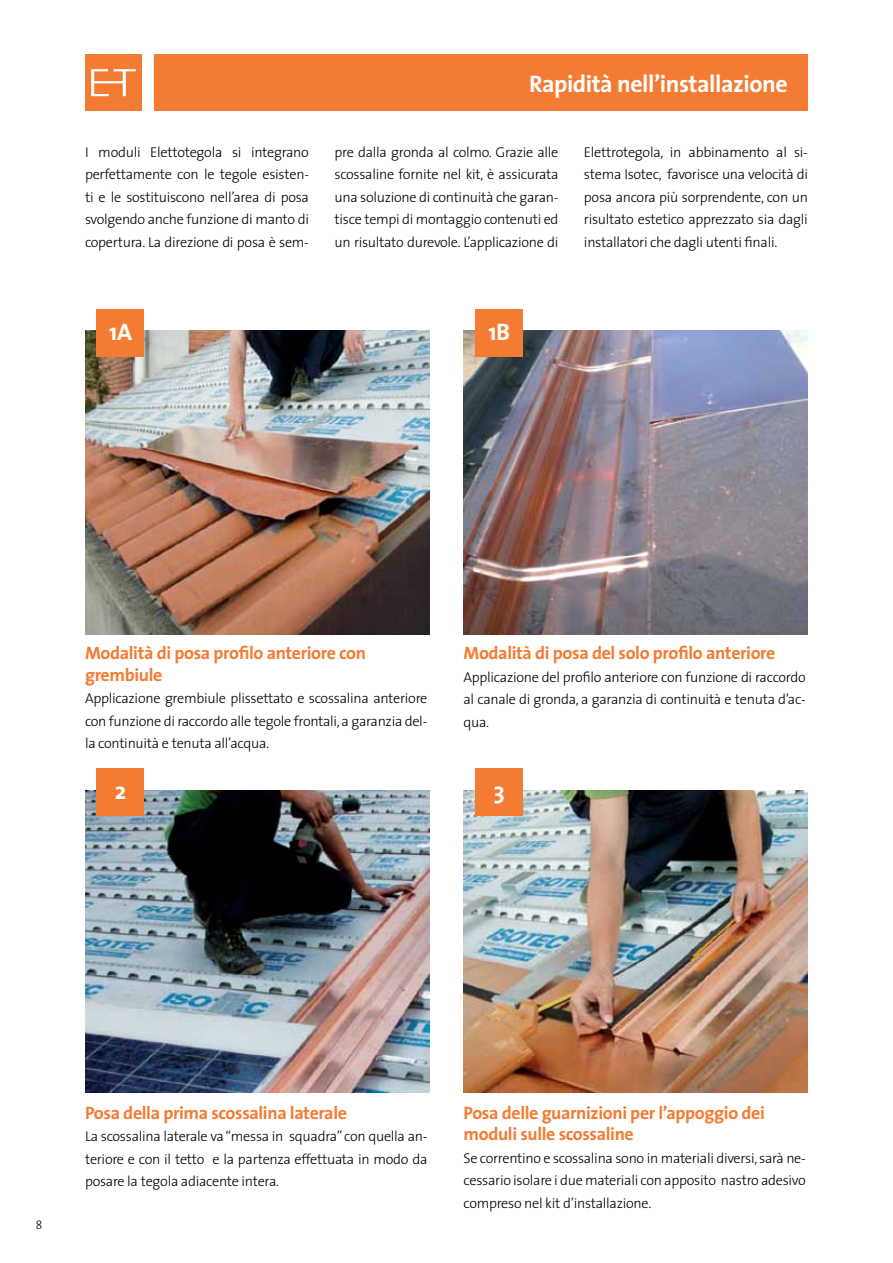
<style>
.page{position:relative;width:893px;height:1263px;background:#fff}
.page>*{position:absolute;margin:0;border:0;box-sizing:border-box;transform-origin:0 0}
.t1{font:700 24px "The Sans";letter-spacing:-.02em;color:#fff}
.t2{font:700 18px/21.6px "The Sans";letter-spacing:-.02em;color:#f47b32}
.t3{font:300 14.25px/22.5px "The Sans";letter-spacing:-.02em;color:#000;text-align:justify}
.t4{font:300 12px "The Sans";color:#000}
</style>
<div class="page">
<div style="left:154px;top:54px;width:654px;height:57px;background:#f47b32"></div>
<img style="left:85px;top:331px;width:344px;height:304px">
<div style="left:96px;top:309px;width:48px;height:48px;background:#f47b32"></div>
<img style="left:464px;top:331px;width:344px;height:304px">
<div style="left:475px;top:309px;width:47px;height:48px;background:#f47b32"></div>
<img style="left:85px;top:790px;width:344px;height:303px">
<div style="left:96px;top:768px;width:48px;height:48px;background:#f47b32"></div>
<img style="left:464px;top:790px;width:344px;height:303px">
<div style="left:475px;top:768px;width:47px;height:48px;background:#f47b32"></div>
<div style="left:85px;top:54px;width:57px;height:57px;background:#f47b32"></div>
<svg style="left:91px;top:69px;width:45px;height:27px"></svg>
<h1 class="t1" style="left:529px;top:64px;width:260px">Rapidità nell’installazione</h1>
<p class="t3" style="left:85px;top:140px;width:225px">I moduli Elettotegola si integrano perfettamente con le tegole esisten&shy;ti e le sostituiscono nell’area di posa svolgendo anche funzione di manto di copertura. La direzione di posa è sem-</p>
<p class="t3" style="left:334px;top:140px;width:225px">pre dalla gronda al colmo. Grazie alle scossaline fornite nel kit, è assicurata una soluzione di continuità che garan&shy;tisce tempi di montaggio contenuti ed un risultato durevole. L’applicazione di</p>
<p class="t3" style="left:584px;top:140px;width:225px">Elettrotegola, in abbinamento al si&shy;stema Isotec, favorisce una velocità di posa ancora più sorprendente, con un risultato estetico apprezzato sia dagli installatori che dagli utenti finali.</p>
<h1 class="t1" style="left:109px;top:311px;width:24px">1A</h1>
<h1 class="t1" style="left:488px;top:311px;width:23px">1B</h1>
<p class="t2" style="left:85px;top:642px;width:283px">Modalità di posa profilo anteriore con grembiule</p>
<p class="t3" style="left:85px;top:687px;width:344px">Applicazione grembiule plissettato e scossalina anteriore con funzione di raccordo alle tegole frontali, a garanzia del&shy;la continuità e tenuta all’acqua.</p>
<p class="t2" style="left:463px;top:642px;width:313px">Modalità di posa del solo profilo anteriore</p>
<p class="t3" style="left:463px;top:665px;width:344px">Applicazione del profilo anteriore con funzione di raccordo al canale di gronda, a garanzia di continuità e tenuta d’ac&shy;qua.</p>
<h1 class="t1" style="left:115px;top:770px;width:13px">2</h1>
<h1 class="t1" style="left:494px;top:770px;width:12px">3</h1>
<p class="t4" style="left:36px;top:1215px;width:8px">8</p>
<p class="t2" style="left:85px;top:1101px;width:263px">Posa della prima scossalina laterale</p>
<p class="t3" style="left:85px;top:1125px;width:344px">La scossalina laterale va “messa in squadra” con quella an&shy;teriore e con il tetto e la partenza effettuata in modo da posare la tegola adiacente intera.</p>
<p class="t2" style="left:463px;top:1101px;width:303px">Posa delle guarnizioni per l’appoggio dei moduli sulle scossaline</p>
<p class="t3" style="left:463px;top:1146px;width:344px">Se correntino e scossalina sono in materiali diversi, sarà ne&shy;cessario isolare i due materiali con apposito nastro adesivo compreso nel kit d’installazione.</p>
</div>
